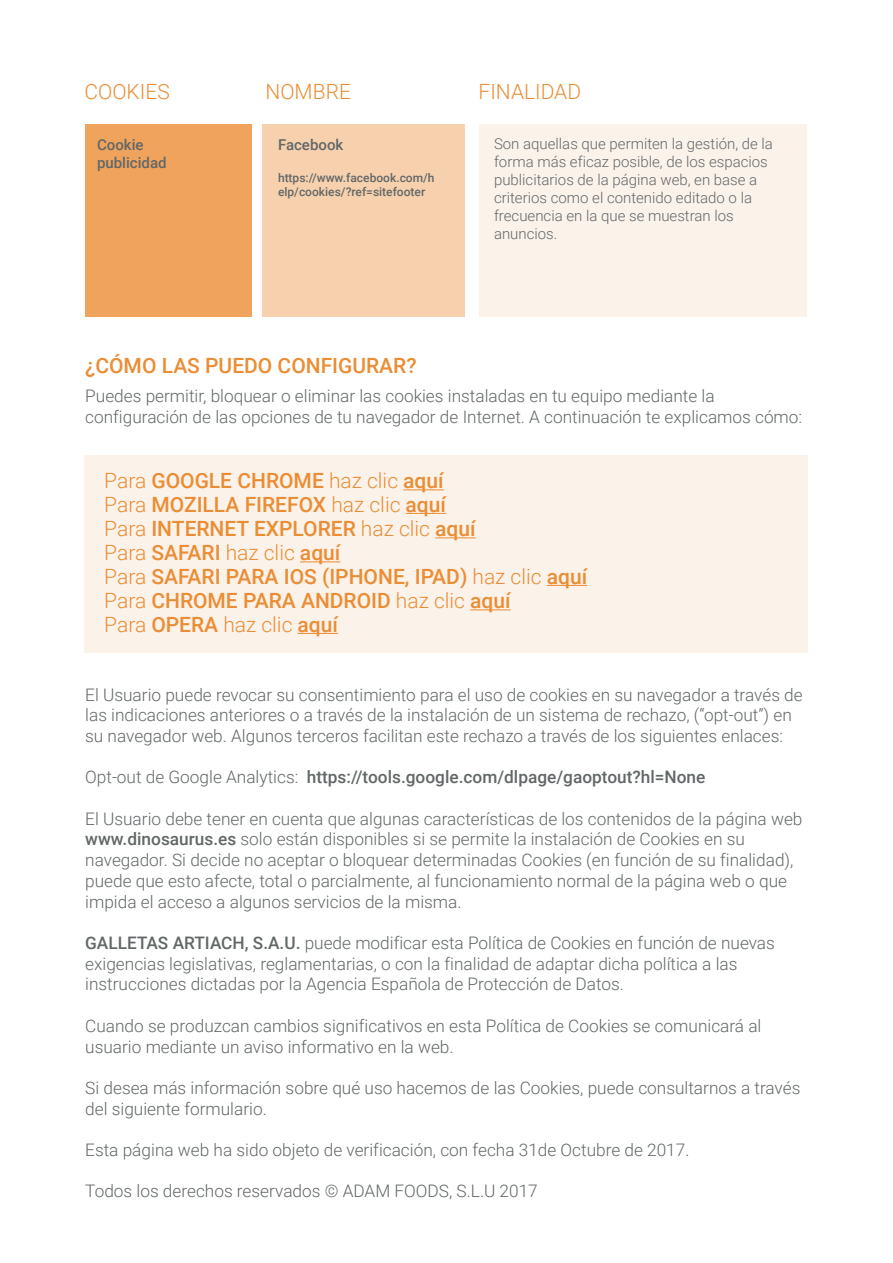
<style>
.page{position:relative;width:893px;height:1263px;background:#fff}
.page>*{position:absolute;margin:0;border:0;box-sizing:border-box;transform-origin:0 0}
.t1{font:500 21px/23.9px "Roboto";color:#eb8d34}
.t2{font:300 21px "Roboto";color:#eb8d34}
.t3{font:300 17.25px/20.7px "Roboto";color:#626768}
.t4{font:500 17.25px "Roboto";color:#626768}
.t5{font:300 15px/18px "Roboto";color:#626768}
.t6{font:500 15px/18px "Roboto";color:#626768}
.t7{font:500 12px/14.4px "Roboto";color:#626768}
.s1{font-weight:300}
.s2{font-weight:500}
</style>
<div class="page">
<div style="left:85px;top:124px;width:167px;height:192px;background:#efa35c"></div>
<div style="left:262px;top:124px;width:203px;height:192px;background:#f7d1ae"></div>
<div style="left:479px;top:124px;width:327px;height:193px;background:#fbf2ea"></div>
<div style="left:85px;top:456px;width:723px;height:197px;background:#fbf2ea"></div>
<hr style="left:403px;top:489px;width:41px;height:1px;background:#eb8d34">
<hr style="left:406px;top:513px;width:40px;height:1px;background:#eb8d34">
<hr style="left:435px;top:537px;width:41px;height:1px;background:#eb8d34">
<hr style="left:300px;top:561px;width:40px;height:1px;background:#eb8d34">
<hr style="left:547px;top:585px;width:40px;height:1px;background:#eb8d34">
<hr style="left:470px;top:609px;width:41px;height:1px;background:#eb8d34">
<hr style="left:298px;top:633px;width:40px;height:1px;background:#eb8d34">
<p class="t2" style="left:84px;top:76px;width:87px">COOKIES</p>
<p class="t2" style="left:265px;top:76px;width:87px">NOMBRE</p>
<p class="t2" style="left:478px;top:76px;width:104px">FINALIDAD</p>
<p class="t5" style="left:494px;top:134px;width:280px">Son aquellas que permiten la gestión, de la forma más eficaz posible, de los espacios publicitarios de la página web, en base a criterios como el contenido editado o la frecuencia en la que se muestran los anuncios.</p>
<p class="t6" style="left:278px;top:135px;width:67px">Facebook</p>
<p class="t7" style="left:278px;top:170px;width:158px">https://www.facebook.com/h elp/cookies/?ref=sitefooter</p>
<p class="t6" style="left:97px;top:135px;width:71px">Cookie publicidad</p>
<p class="t1" style="left:85px;top:353px;width:333px">¿CÓMO LAS PUEDO CONFIGURAR?</p>
<p class="t3" style="left:85px;top:385px;width:718px">Puedes permitir, bloquear o eliminar las cookies instaladas en tu equipo mediante la configuración de las opciones de tu navegador de Internet. A continuación te explicamos cómo:</p>
<p class="t1" style="left:104px;top:468px;width:484px"><span class="s1">Para</span> GOOGLE CHROME <span class="s1">haz clic</span> aquí<br><span class="s1">Para</span> MOZILLA FIREFOX <span class="s1">haz clic</span> aquí<br><span class="s1">Para</span> INTERNET EXPLORER <span class="s1">haz clic</span> aquí<br><span class="s1">Para</span> SAFARI <span class="s1">haz clic</span> aquí<br><span class="s1">Para</span> SAFARI PARA IOS (IPHONE, IPAD) <span class="s1">haz clic</span> aquí <span class="s1">Para</span> CHROME PARA ANDROID <span class="s1">haz clic</span> aquí<br><span class="s1">Para</span> OPERA <span class="s1">haz clic</span> aquí</p>
<p class="t3" style="left:85px;top:683px;width:719px">El Usuario puede revocar su consentimiento para el uso de cookies en su navegador a través de las indicaciones anteriores o a través de la instalación de un sistema de rechazo, (“opt-out”) en su navegador web. Algunos terceros facilitan este rechazo a través de los siguientes enlaces:</p>
<p class="t4" style="left:85px;top:765px;width:622px"><span class="s1">Opt-out de Google Analytics:</span> https://tools.google.com/dlpage/gaoptout?hl=None</p>
<p class="t3" style="left:85px;top:808px;width:719px">El Usuario debe tener en cuenta que algunas características de los contenidos de la página web <span class="s2">www.dinosaurus.es</span> solo están disponibles si se permite la instalación de Cookies en su navegador. Si decide no aceptar o bloquear determinadas Cookies (en función de su finalidad), puede que esto afecte, total o parcialmente, al funcionamiento normal de la página web o que impida el acceso a algunos servicios de la misma.</p>
<p class="t3" style="left:85px;top:932px;width:691px"><span class="s2">GALLETAS ARTIACH, S.A.U.</span> puede modificar esta Política de Cookies en función de nuevas exigencias legislativas, reglamentarias, o con la finalidad de adaptar dicha política a las instrucciones dictadas por la Agencia Española de Protección de Datos.</p>
<p class="t3" style="left:85px;top:1015px;width:678px">Cuando se produzcan cambios significativos en esta Política de Cookies se comunicará al usuario mediante un aviso informativo en la web.</p>
<p class="t3" style="left:85px;top:1077px;width:717px">Si desea más información sobre qué uso hacemos de las Cookies, puede consultarnos a través del siguiente formulario.</p>
<p class="t3" style="left:85px;top:1139px;width:606px">Esta página web ha sido objeto de verificación, con fecha 31de Octubre de 2017.</p>
<p class="t3" style="left:85px;top:1180px;width:454px">Todos los derechos reservados © ADAM FOODS, S.L.U 2017</p>
</div>
